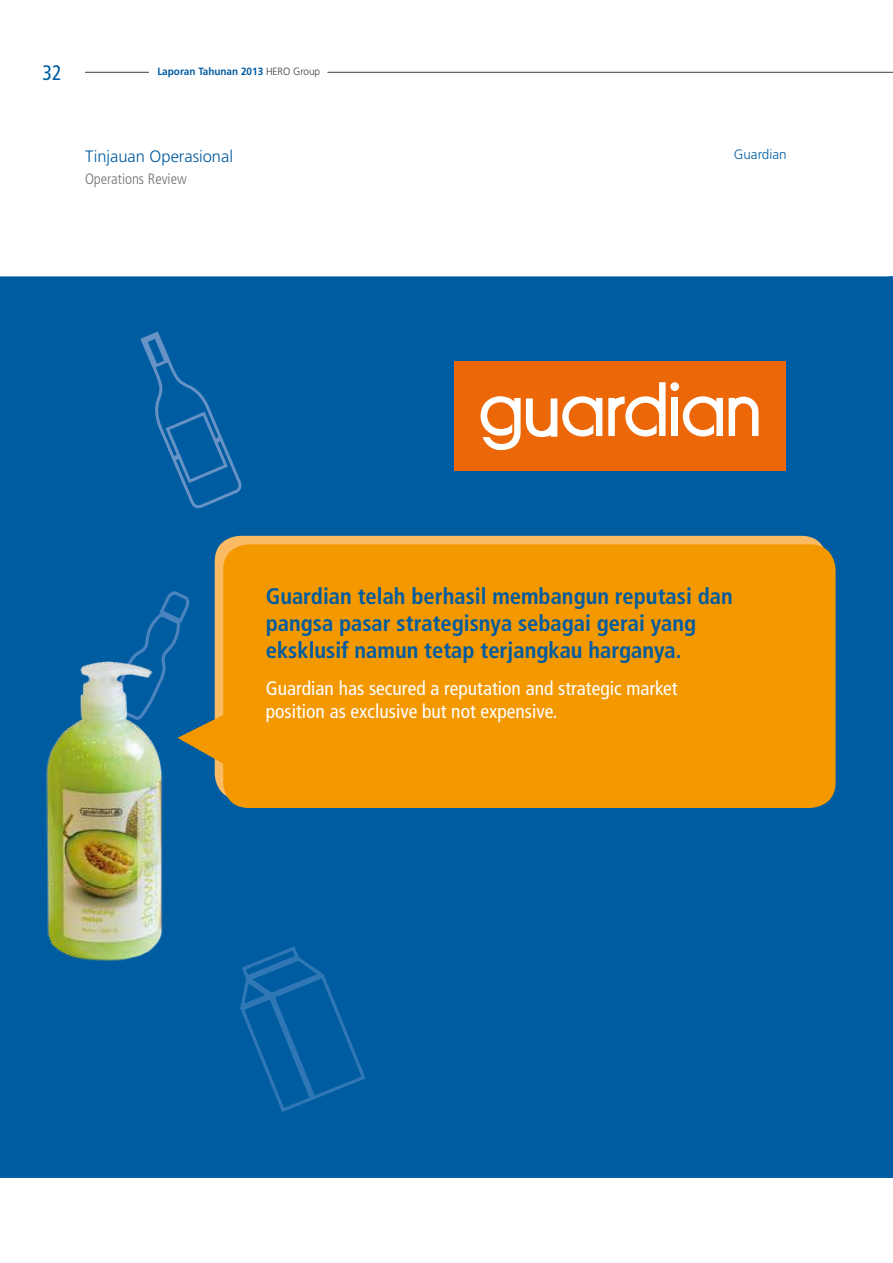
<style>
.page{position:relative;width:893px;height:1263px;background:#fff}
.page>*{position:absolute;margin:0;border:0;box-sizing:border-box;transform-origin:0 0}
.t1{font:700 condensed 22.5px/27px "Frutiger";color:#005ca1}
.t2{font:condensed 21px "Frutiger";color:#005ca1;scale:.95 1}
.t3{font:condensed 19.5px/23.4px "Frutiger";color:#fff}
.t4{font:300 16.5px "Frutiger";color:#005ca1}
.t5{font:300 condensed 15px "Frutiger";color:#70706f}
.t6{font:300 13.5px "Frutiger";color:#005ca1}
.t7{font:700 10.5px "Frutiger";color:#005ca1;scale:.95 1}
.s1{font-weight:300;color:#3d3d3c}
</style>
<div class="page">
<hr style="left:85px;top:72px;width:64px;height:1px;background:#3d3d3c">
<hr style="left:327px;top:72px;width:566px;height:1px;background:#3d3d3c">
<div style="left:0;top:276px;width:886px;height:902px;background:#005ca1"></div>
<div style="left:886px;top:276px;width:7px;height:902px;background:#005ca1"></div>
<div style="left:454px;top:361px;width:331px;height:110px;background:#ec6707"></div>
<svg style="left:683px;top:396px;width:40px;height:40px"></svg>
<div style="left:671px;top:398px;width:7px;height:38px;background:#fff"></div>
<div style="left:670px;top:382px;width:9px;height:9px;background:#fff;border-radius:50%"></div>
<svg style="left:729px;top:397px;width:29px;height:39px"></svg>
<svg style="left:608px;top:382px;width:58px;height:54px"></svg>
<svg style="left:481px;top:396px;width:121px;height:55px"></svg>
<svg style="left:238px;top:944px;width:130px;height:170px"></svg>
<img style="left:39px;top:650px;width:149px;height:316px">
<div style="left:215px;top:536px;width:612px;height:263px;background:#fabb62;border-radius:26px"></div>
<div style="left:223px;top:544px;width:613px;height:264px;background:#f49800;border-radius:26px"></div>
<svg style="left:109px;top:588px;width:115px;height:179px"></svg>
<svg style="left:138px;top:329px;width:105px;height:185px"></svg>
<p class="t2" style="left:43px;top:60px;width:22px">32</p>
<p class="t7" style="left:157px;top:65px;width:173px">Laporan Tahunan 2013 <span class="s1">HERO Group</span></p>
<p class="t4" style="left:85px;top:147px;width:150px">Tinjauan Operasional</p>
<p class="t5" style="left:85px;top:171px;width:103px">Operations Review</p>
<p class="t6" style="left:734px;top:147px;width:55px">Guardian</p>
<p class="t1" style="left:266px;top:582px;width:468px">Guardian telah berhasil membangun reputasi dan pangsa pasar strategisnya sebagai gerai yang eksklusif namun tetap terjangkau harganya.</p>
<p class="t3" style="left:266px;top:677px;width:413px">Guardian has secured a reputation and strategic market position as exclusive but not expensive.</p>
</div>
